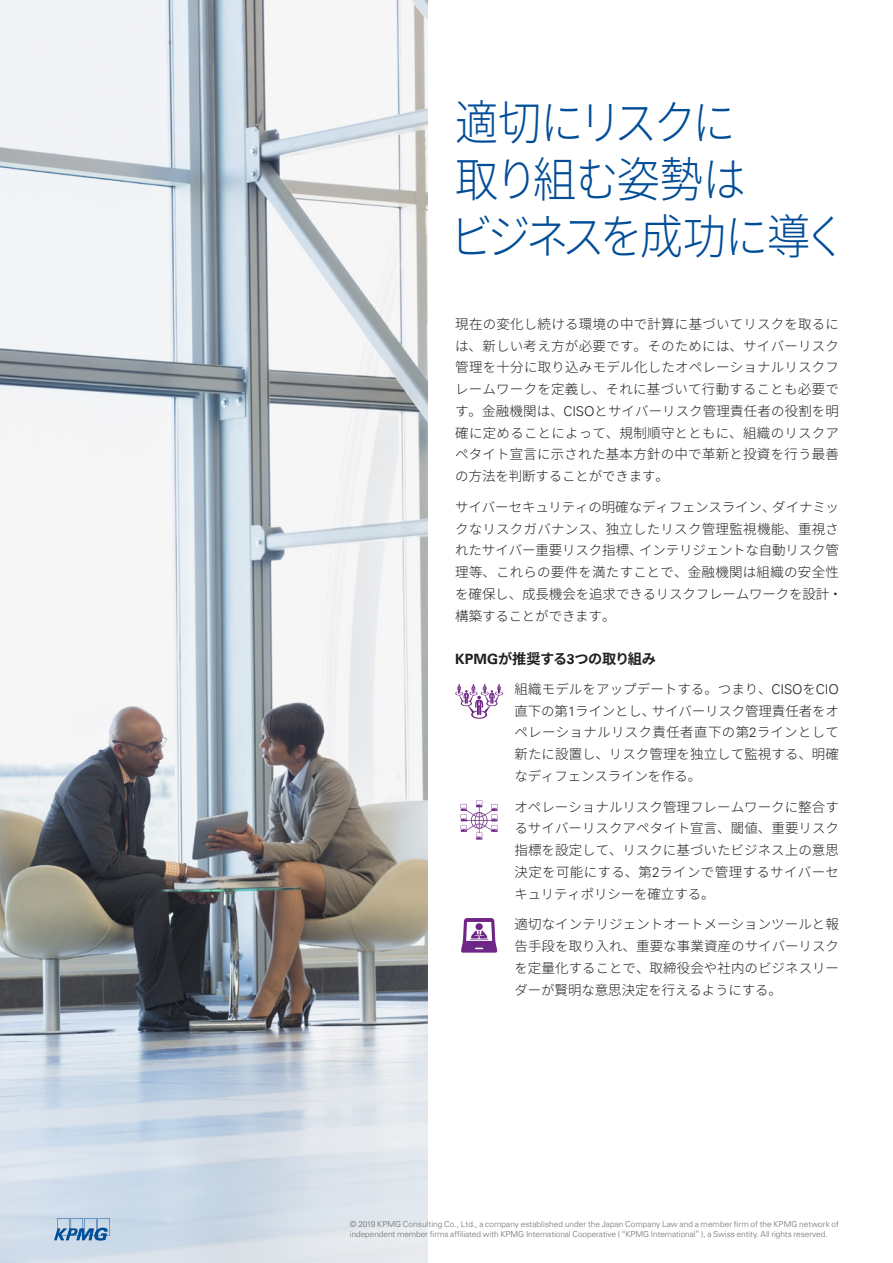
<style>
.page{position:relative;width:893px;height:1263px;background:#fff}
.page>*{position:absolute;margin:0;border:0;box-sizing:border-box;transform-origin:0 0}
.t1{font:300 48px/57px "Noto Sans CJ Kjp";letter-spacing:-.075em;color:#014d97;scale:.9 1}
.t2{font:700 14.25px "Noto Sans CJ Kjp";letter-spacing:-.04em;color:#231f20}
.t3{font:300 13.5px/21.8px "Noto Sans CJ Kjp";letter-spacing:-.005em;color:#231f20;text-align:justify}
.t4{font:300 8.25px/10.5px "Universfor KPMG";letter-spacing:-.005em;color:#6c6d70}
.s1{font-family:"Universfor KPMG"}
.s2{font-family:"Noto Sans CJ Kjp"}
</style>
<div class="page">
<img style="left:0;top:0;width:428px;height:1263px">
<svg style="left:455px;top:684px;width:48px;height:35px"></svg>
<svg style="left:461px;top:800px;width:37px;height:39px"></svg>
<svg style="left:461px;top:918px;width:36px;height:35px"></svg>
<svg style="left:54px;top:1218px;width:56px;height:22px"></svg>
<h1 class="t1" style="left:450px;top:95px;width:442px">適切にリスクに<br>取り組む姿勢は<br>ビジネスを成功に導く</h1>
<p class="t3" style="left:455px;top:313px;width:385px">現在の変化し続ける環境の中で計算に基づいてリスクを取るには、新しい考え方が必要です。そのためには、サイバーリスク管理を十分に取り込みモデル化したオペレーショナルリスクフレームワークを定義し、それに基づいて行動することも必要です。金融機関は、<span class="s1">CISO</span>とサイバーリスク管理責任者の役割を明確に定めることによって、規制順守とともに、組織のリスクアペタイト宣言に示された基本方針の中で革新と投資を行う最善の方法を判断することができます。</p>
<p class="t3" style="left:455px;top:496px;width:389px;text-align:left">サイバーセキュリティの明確なディフェンスライン、ダイナミックなリスクガバナンス、独立したリスク管理監視機能、重視されたサイバー重要リスク指標、インテリジェントな自動リスク管理等、これらの要件を満たすことで、金融機関は組織の安全性を確保し、成長機会を追求できるリスクフレームワークを設計・構築することができます。</p>
<p class="t2" style="left:455px;top:651px;width:202px"><span class="s1">KPMG</span>が推奨する<span class="s1">3</span>つの取り組み</p>
<p class="t3" style="left:514px;top:678px;width:326px">組織モデルをアップデートする。つまり、<span class="s1">CISO</span>を<span class="s1">CIO</span>直下の第<span class="s1">1</span>ラインとし、サイバーリスク管理責任者をオペレーショナルリスク責任者直下の第<span class="s1">2</span>ラインとして新たに設置し、リスク管理を独立して監視する、明確なディフェンスラインを作る。</p>
<p class="t3" style="left:514px;top:796px;width:326px">オペレーショナルリスク管理フレームワークに整合するサイバーリスクアペタイト宣言、閾値、重要リスク指標を設定して、リスクに基づいたビジネス上の意思決定を可能にする、第<span class="s1">2</span>ラインで管理するサイバーセキュリティポリシーを確立する。</p>
<p class="t3" style="left:514px;top:914px;width:326px">適切なインテリジェントオートメーションツールと報告手段を取り入れ、重要な事業資産のサイバーリスクを定量化することで、取締役会や社内のビジネスリーダーが賢明な意思決定を行えるようにする。</p>
<p class="t4" style="left:350px;top:1219px;width:491px">© 2019 KPMG Consulting Co., Ltd., a company established under the Japan Company Law and a member firm of the KPMG network of independent member firms affiliated with KPMG International Cooperative ( <span class="s2">“</span>KPMG International<span class="s2">”</span> ), a Swiss entity. All rights reserved.</p>
</div>
